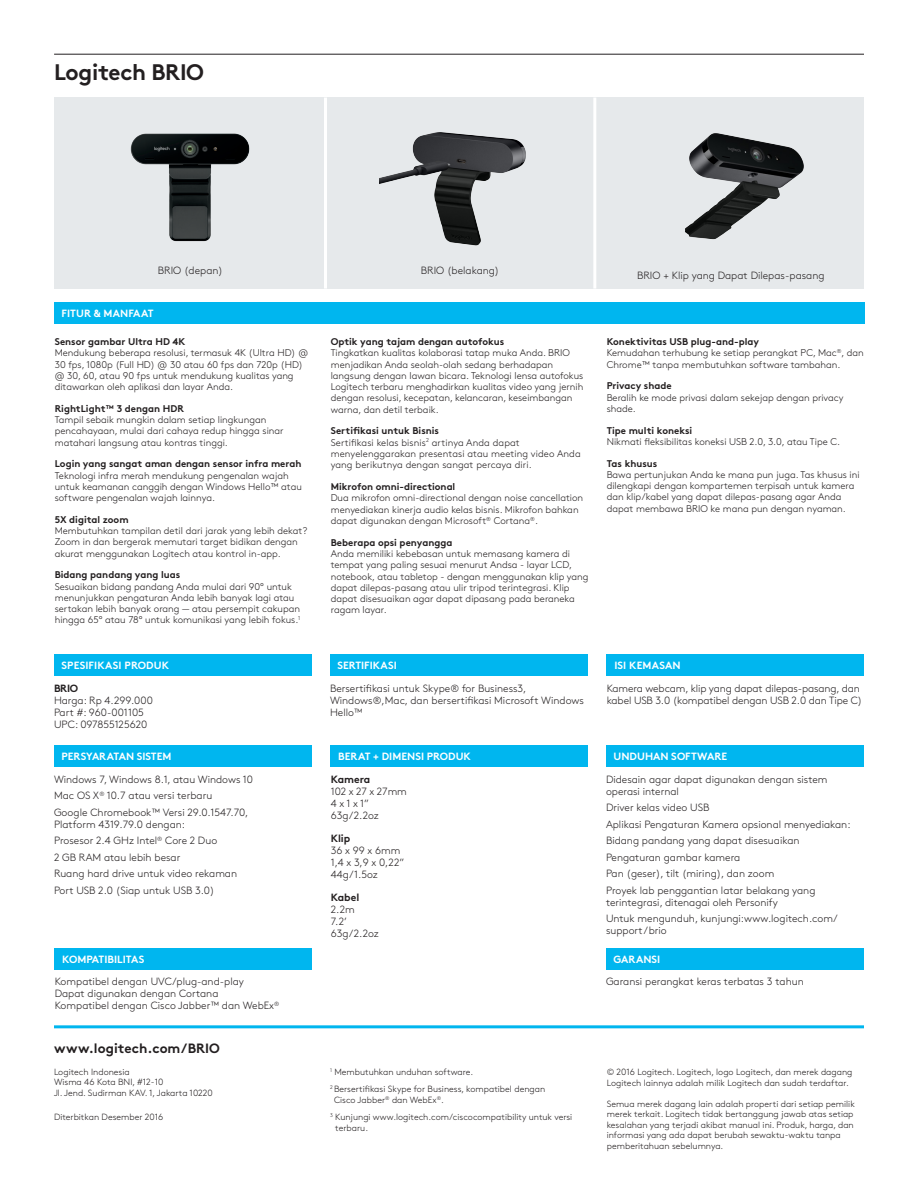
<style>
.page{position:relative;width:918px;height:1188px;background:#fff}
.page>*{position:absolute;margin:0;border:0;box-sizing:border-box;transform-origin:0 0}
.t1{font:700 22.5px "Brown Pro";letter-spacing:-.015em;color:#231f20}
.t2{font:700 13.5px "Brown Pro";color:#231f20}
.Chart-Body{font:300 10.5px/12px "Brown Pro";color:#231f20}
.Text_in_Box{font:300 10.5px/12px "Brown Pro";color:#231f20}
.Text_in_Box-2{font:700 10.5px "Brown Pro";color:#fff}
.Captions{font:300 10.5px "Brown Pro";color:#231f20}
.Chart-Body-2{font:700 10.5px "Brown Pro";color:#fff}
.Chart-Body-3{font:300 9.75px/11.2px "Brown Pro";color:#231f20}
.Chart-Subhd{font:300 9.75px/11.2px "Brown Pro";color:#231f20}
.LEGAL{font:300 9px/10.5px "Brown Pro";color:#231f20}
.s1{font-weight:700}
</style>
<div class="page">
<hr style="left:54px;top:54px;width:810px;height:1px;background:#231f20">
<div style="left:54px;top:654px;width:258px;height:22px;background:#00b6ef"></div>
<div style="left:54px;top:745px;width:258px;height:22px;background:#00b6ef"></div>
<div style="left:54px;top:303px;width:811px;height:21px;background:#00b6ef"></div>
<div style="left:331px;top:745px;width:257px;height:22px;background:#00b6ef"></div>
<div style="left:330px;top:654px;width:257px;height:22px;background:#00b6ef"></div>
<div style="left:606px;top:948px;width:257px;height:21px;background:#00b6ef"></div>
<div style="left:55px;top:948px;width:257px;height:21px;background:#00b6ef"></div>
<div style="left:606px;top:745px;width:257px;height:22px;background:#00b6ef"></div>
<div style="left:607px;top:654px;width:257px;height:22px;background:#00b6ef"></div>
<hr style="left:54px;top:1025px;width:810px;height:3px;background:#00b6ef">
<div style="left:54px;top:98px;width:810px;height:191px;background:#e6e9eb"></div>
<img style="left:130px;top:133px;width:120px;height:109px">
<hr style="left:593px;top:98px;width:3px;height:191px;background:#fff">
<hr style="left:324px;top:98px;width:3px;height:191px;background:#fff">
<img style="left:379px;top:132px;width:147px;height:114px">
<img style="left:685px;top:133px;width:119px;height:107px">
<h1 class="t1" style="left:54px;top:54px;width:152px">Logitech BRIO</h1>
<p class="Captions" style="left:158px;top:263px;width:67px">BRIO (depan)</p>
<p class="Captions" style="left:164px;top:263px;width:55px">SmartDock</p>
<p class="Text_in_Box-2" style="left:62px;top:304px;width:94px">FITUR &amp; MANFAAT</p>
<p class="Chart-Body-3" style="left:55px;top:335px;width:255px"><span class="s1">Sensor gambar Ultra HD 4K<br></span>Mendukung beberapa resolusi, termasuk 4K (Ultra HD) @ 30 fps, 1080p (Full HD) @ 30 atau 60 fps dan 720p (HD) @ 30, 60, atau 90 fps untuk mendukung kualitas yang ditawarkan oleh aplikasi dan layar Anda.</p>
<p class="Chart-Body-3" style="left:55px;top:402px;width:230px"><span class="s1">RightLight™ 3 dengan HDR<br></span>Tampil sebaik mungkin dalam setiap lingkungan pencahayaan, mulai dari cahaya redup hingga sinar matahari langsung atau kontras tinggi.</p>
<p class="Chart-Body-3" style="left:55px;top:458px;width:249px"><span class="s1">Login yang sangat aman dengan sensor infra merah </span>Teknologi infra merah mendukung pengenalan wajah untuk keamanan canggih dengan Windows Hello™ atau software pengenalan wajah lainnya.</p>
<p class="Chart-Body-3" style="left:55px;top:513px;width:254px"><span class="s1">5X digital zoom<br></span>Membutuhkan tampilan detil dari jarak yang lebih dekat?<br>Zoom in dan bergerak memutari target bidikan dengan akurat menggunakan Logitech atau kontrol in-app.</p>
<p class="Chart-Body-3" style="left:55px;top:569px;width:247px"><span class="s1">Bidang pandang yang luas<br></span>Sesuaikan bidang pandang Anda mulai dari 90° untuk menunjukkan pengaturan Anda lebih banyak lagi atau sertakan lebih banyak orang — atau persempit cakupan hingga 65° atau 78° untuk komunikasi yang lebih fokus.<sup>1</sup></p>
<p class="Text_in_Box-2" style="left:62px;top:657px;width:109px">SPESIFIKASI PRODUK</p>
<p class="Chart-Body" style="left:54px;top:681px;width:100px"><span class="s1">BRIO<br></span>Harga: Rp 4.299.000<br>Part #: 960-001105<br>UPC: 097855125620</p>
<p class="Chart-Body-2" style="left:62px;top:748px;width:112px">PERSYARATAN SISTEM</p>
<p class="Chart-Body" style="left:54px;top:773px;width:201px">Windows 7, Windows 8.1, atau Windows 10</p>
<p class="Chart-Body" style="left:54px;top:789px;width:160px">Mac OS X<sup>®</sup> 10.7 atau versi terbaru</p>
<p class="Chart-Body" style="left:54px;top:806px;width:196px">Google Chromebook™ Versi 29.0.1547.70,<br>Platform 4319.79.0 dengan:</p>
<p class="Chart-Body" style="left:54px;top:834px;width:165px">Prosesor 2.4 GHz Intel<sup>®</sup> Core 2 Duo</p>
<p class="Chart-Body" style="left:54px;top:851px;width:128px">2 GB RAM atau lebih besar</p>
<p class="Chart-Body" style="left:54px;top:867px;width:185px">Ruang hard drive untuk video rekaman</p>
<p class="Chart-Body" style="left:54px;top:884px;width:162px">Port USB 2.0 (Siap untuk USB 3.0)</p>
<p class="Text_in_Box-2" style="left:62px;top:950px;width:84px">KOMPATIBILITAS</p>
<p class="Text_in_Box" style="left:55px;top:975px;width:226px">Kompatibel dengan UVC/plug-and-play<br>Dapat digunakan dengan Cortana<br>Kompatibel dengan Cisco Jabber™ dan WebEx<sup>®</sup></p>
<p class="t2" style="left:54px;top:1038px;width:167px">www.logitech.com/BRIO</p>
<p class="LEGAL" style="left:54px;top:1066px;width:160px">Logitech Indonesia<br>Wisma 46 Kota BNI, #12-10<br>Jl. Jend. Sudirman KAV. 1, Jakarta 10220</p>
<p class="LEGAL" style="left:54px;top:1111px;width:111px">Diterbitkan Desember 2016</p>
<p class="Captions" style="left:421px;top:263px;width:80px">BRIO (belakang)</p>
<p class="Captions" style="left:637px;top:267px;width:189px">BRIO + Klip yang Dapat Dilepas-pasang</p>
<p class="Chart-Body-3" style="left:331px;top:335px;width:254px"><span class="s1">Optik yang tajam dengan autofokus<br></span>Tingkatkan kualitas kolaborasi tatap muka Anda. BRIO menjadikan Anda seolah-olah sedang berhadapan langsung dengan lawan bicara. Teknologi lensa autofokus Logitech terbaru menghadirkan kualitas video yang jernih dengan resolusi, kecepatan, kelancaran, keseimbangan warna, dan detil terbaik.</p>
<p class="Chart-Body-3" style="left:331px;top:425px;width:251px"><span class="s1">Sertifikasi untuk Bisnis<br></span>Sertifikasi kelas bisnis<sup>2</sup> artinya Anda dapat menyelenggarakan presentasi atau meeting video Anda yang berikutnya dengan sangat percaya diri.</p>
<p class="Chart-Body-3" style="left:331px;top:480px;width:254px"><span class="s1">Mikrofon omni-directional<br></span>Dua mikrofon omni-directional dengan noise cancellation menyediakan kinerja audio kelas bisnis. Mikrofon bahkan dapat digunakan dengan Microsoft<sup>®</sup> Cortana<sup>®</sup>.</p>
<p class="Chart-Body-3" style="left:331px;top:536px;width:259px"><span class="s1">Beberapa opsi penyangga<br></span>Anda memiliki kebebasan untuk memasang kamera di tempat yang paling sesuai menurut Andsa - layar LCD, notebook, atau tabletop - dengan menggunakan klip yang dapat dilepas-pasang atau ulir tripod terintegrasi. Klip dapat disesuaikan agar dapat dipasang pada beraneka ragam layar.</p>
<p class="Chart-Body-2" style="left:338px;top:657px;width:61px">SERTIFIKASI</p>
<p class="Chart-Body" style="left:330px;top:681px;width:256px">Bersertifikasi untuk Skype® for Business3,<br>Windows®,Mac, dan bersertifikasi Microsoft Windows<br>Hello™</p>
<p class="Text_in_Box-2" style="left:338px;top:748px;width:134px">BERAT + DIMENSI PRODUK</p>
<p class="Chart-Body" style="left:331px;top:773px;width:78px"><span class="s1">Kamera<br></span>102 x 27 x 27mm<br>4 x 1 x 1”<br>63g/2.2oz</p>
<p class="Chart-Body" style="left:331px;top:831px;width:75px"><span class="s1">Klip<br></span>36 x 99 x 6mm<br>1,4 x 3,9 x 0,22”<br>44g/1.5oz</p>
<p class="Chart-Body" style="left:331px;top:890px;width:50px"><span class="s1">Kabel<br></span>2.2m<br>7.2’<br>63g/2.2oz</p>
<p class="Chart-Subhd" style="left:607px;top:335px;width:258px"><span class="s1">Konektivitas USB plug-and-play<br></span>Kemudahan terhubung ke setiap perangkat PC, Mac<sup>®</sup>, dan<br>Chrome™ tanpa membutuhkan software tambahan.</p>
<p class="Chart-Body-3" style="left:607px;top:380px;width:238px"><span class="s1">Privacy shade<br></span>Beralih ke mode privasi dalam sekejap dengan privacy shade.</p>
<p class="Chart-Body-3" style="left:607px;top:424px;width:235px"><span class="s1">Tipe multi koneksi<br></span>Nikmati fleksibilitas koneksi USB 2.0, 3.0, atau Tipe C.</p>
<p class="Chart-Body-3" style="left:607px;top:457px;width:254px"><span class="s1">Tas khusus<br></span>Bawa pertunjukan Anda ke mana pun juga. Tas khusus ini dilengkapi dengan kompartemen terpisah untuk kamera dan klip/kabel yang dapat dilepas-pasang agar Anda dapat membawa BRIO ke mana pun dengan nyaman.</p>
<p class="Text_in_Box-2" style="left:614px;top:657px;width:68px">ISI KEMASAN</p>
<p class="Chart-Body" style="left:607px;top:681px;width:257px">Kamera webcam, klip yang dapat dilepas-pasang, dan kabel USB 3.0 (kompatibel dengan USB 2.0 dan Tipe C)</p>
<p class="Text_in_Box-2" style="left:614px;top:748px;width:115px">UNDUHAN SOFTWARE</p>
<p class="Text_in_Box" style="left:606px;top:773px;width:223px">Didesain agar dapat digunakan dengan sistem operasi internal</p>
<p class="Text_in_Box" style="left:606px;top:801px;width:105px">Driver kelas video USB</p>
<p class="Text_in_Box" style="left:606px;top:818px;width:246px">Aplikasi Pengaturan Kamera opsional menyediakan:</p>
<p class="Text_in_Box" style="left:606px;top:834px;width:195px">Bidang pandang yang dapat disesuaikan</p>
<p class="Text_in_Box" style="left:606px;top:851px;width:136px">Pengaturan gambar kamera</p>
<p class="Text_in_Box" style="left:606px;top:867px;width:170px">Pan (geser), tilt (miring), dan zoom</p>
<p class="Text_in_Box" style="left:606px;top:884px;width:211px">Proyek lab penggantian latar belakang yang terintegrasi, ditenagai oleh Personify</p>
<p class="Text_in_Box" style="left:606px;top:912px;width:233px">Untuk mengunduh, kunjungi:www.logitech.com/ support/brio</p>
<p class="Text_in_Box-2" style="left:614px;top:950px;width:48px">GARANSI</p>
<p class="Text_in_Box" style="left:606px;top:975px;width:199px">Garansi perangkat keras terbatas 3 tahun</p>
<p class="LEGAL" style="left:330px;top:1066px;width:145px"><sup>1</sup> Membutuhkan unduhan software.</p>
<p class="LEGAL" style="left:334px;top:1083px;width:213px;text-indent:-4px"><sup>2</sup> Bersertifikasi Skype for Business, kompatibel dengan<br>Cisco Jabber<sup>®</sup> dan WebEx<sup>®</sup>.</p>
<p class="LEGAL" style="left:335px;top:1111px;width:239px;text-indent:-5px"><sup>3</sup> Kunjungi www.logitech.com/ciscocompatibility untuk versi terbaru.</p>
<p class="LEGAL" style="left:607px;top:1066px;width:247px">© 2016 Logitech. Logitech, logo Logitech, dan merek dagang<br>Logitech lainnya adalah milik Logitech dan sudah terdaftar.</p>
<p class="LEGAL" style="left:607px;top:1098px;width:250px">Semua merek dagang lain adalah properti dari setiap pemilik merek terkait. Logitech tidak bertanggung jawab atas setiap kesalahan yang terjadi akibat manual ini. Produk, harga, dan informasi yang ada dapat berubah sewaktu-waktu tanpa pemberitahuan sebelumnya.</p>
</div>
